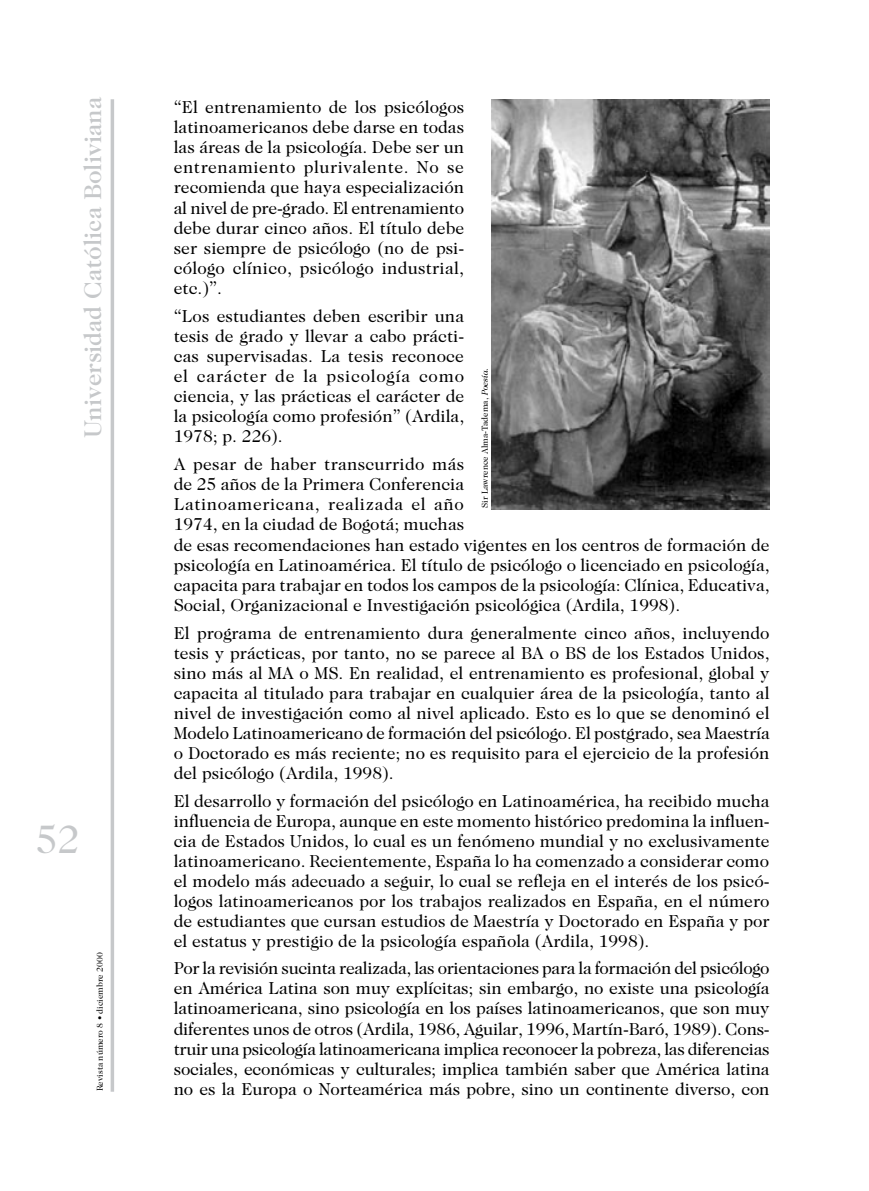
<style>
.page{position:relative;width:869px;height:1191px;background:#fff}
.page>*{position:absolute;margin:0;border:0;box-sizing:border-box;transform-origin:0 0}
.t1{font:40.25px "Caslon Two Twenty Four";color:#c6c8ca}
.t2{font:500 24.5px "Caslon Two Twenty Four";color:#c6c8ca}
.t3{font:17.5px/20.1px "Caslon Two Twenty Four";color:#000;text-align:justify}
.t4{font:8.75px "Caslon Two Twenty Four";color:#000}
.s1{font-style:italic}
</style>
<div class="page">
<hr style="left:111px;top:99px;width:3px;height:992px;background:#c6c8ca">
<img style="left:491px;top:99px;width:278px;height:411px">
<h2 class="t2" style="left:78px;top:438px;width:343px;rotate:-90deg">Universidad Católica Boliviana</h2>
<h1 class="t1" style="left:35px;top:815px;width:46px">52</h1>
<p class="t4" style="left:95px;top:1091px;width:140px;rotate:-90deg">Revista número 8 • diciembre 2000</p>
<p class="t3" style="left:174px;top:97px;width:292px">“El entrenamiento de los psicólogos latinoamericanos debe darse en todas las áreas de la psicología. Debe ser un entrenamiento plurivalente. No se recomienda que haya especialización al nivel de pre-grado. El entrenamiento debe durar cinco años. El título debe ser siempre de psicólogo (no de psi&shy;cólogo clínico, psicólogo industrial, etc.)”.</p>
<p class="t3" style="left:174px;top:305px;width:292px">“Los estudiantes deben escribir una tesis de grado y llevar a cabo prácti&shy;cas supervisadas. La tesis reconoce el carácter de la psicología como ciencia, y las prácticas el carácter de la psicología como profesión” (Ardila, 1978; p. 226).</p>
<p class="t3" style="left:174px;top:454px;width:597px;text-align:left">A pesar de haber transcurrido más<br>de 25 años de la Primera Conferencia<br>Latinoamericana, realizada el año<br>1974, en la ciudad de Bogotá; muchas<br>de esas recomendaciones han estado vigentes en los centros de formación de psicología en Latinoamérica. El título de psicólogo o licenciado en psicología, capacita para trabajar en todos los campos de la psicología: Clínica, Educativa, Social, Organizacional e Investigación psicológica (Ardila, 1998).</p>
<p class="t3" style="left:174px;top:622px;width:597px">El programa de entrenamiento dura generalmente cinco años, incluyendo tesis y prácticas, por tanto, no se parece al BA o BS de los Estados Unidos, sino más al MA o MS. En realidad, el entrenamiento es profesional, global y capacita al titulado para trabajar en cualquier área de la psicología, tanto al nivel de investigación como al nivel aplicado. Esto es lo que se denominó el Modelo Latinoamericano de formación del psicólogo. El postgrado, sea Maestría o Doctorado es más reciente; no es requisito para el ejercicio de la profesión del psicólogo (Ardila, 1998).</p>
<p class="t3" style="left:174px;top:790px;width:597px">El desarrollo y formación del psicólogo en Latinoamérica, ha recibido mucha influencia de Europa, aunque en este momento histórico predomina la influen&shy;cia de Estados Unidos, lo cual es un fenómeno mundial y no exclusivamente latinoamericano. Recientemente, España lo ha comenzado a considerar como el modelo más adecuado a seguir, lo cual se refleja en el interés de los psicó&shy;logos latinoamericanos por los trabajos realizados en España, en el número de estudiantes que cursan estudios de Maestría y Doctorado en España y por el estatus y prestigio de la psicología española (Ardila, 1998).</p>
<p class="t3" style="left:174px;top:958px;width:597px">Por la revisión sucinta realizada, las orientaciones para la formación del psicólogo en América Latina son muy explícitas; sin embargo, no existe una psicología latinoamericana, sino psicología en los países latinoamericanos, que son muy diferentes unos de otros (Ardila, 1986, Aguilar, 1996, Martín-Baró, 1989). Cons&shy;truir una psicología latinoamericana implica reconocer la pobreza, las diferencias sociales, económicas y culturales; implica también saber que América latina no es la Europa o Norteamérica más pobre, sino un continente diverso, con</p>
<p class="t4" style="left:479px;top:508px;width:142px;rotate:-90deg">Sir Lawrence Alma-Tadema, <span class="s1">Poesía.</span></p>
</div>
